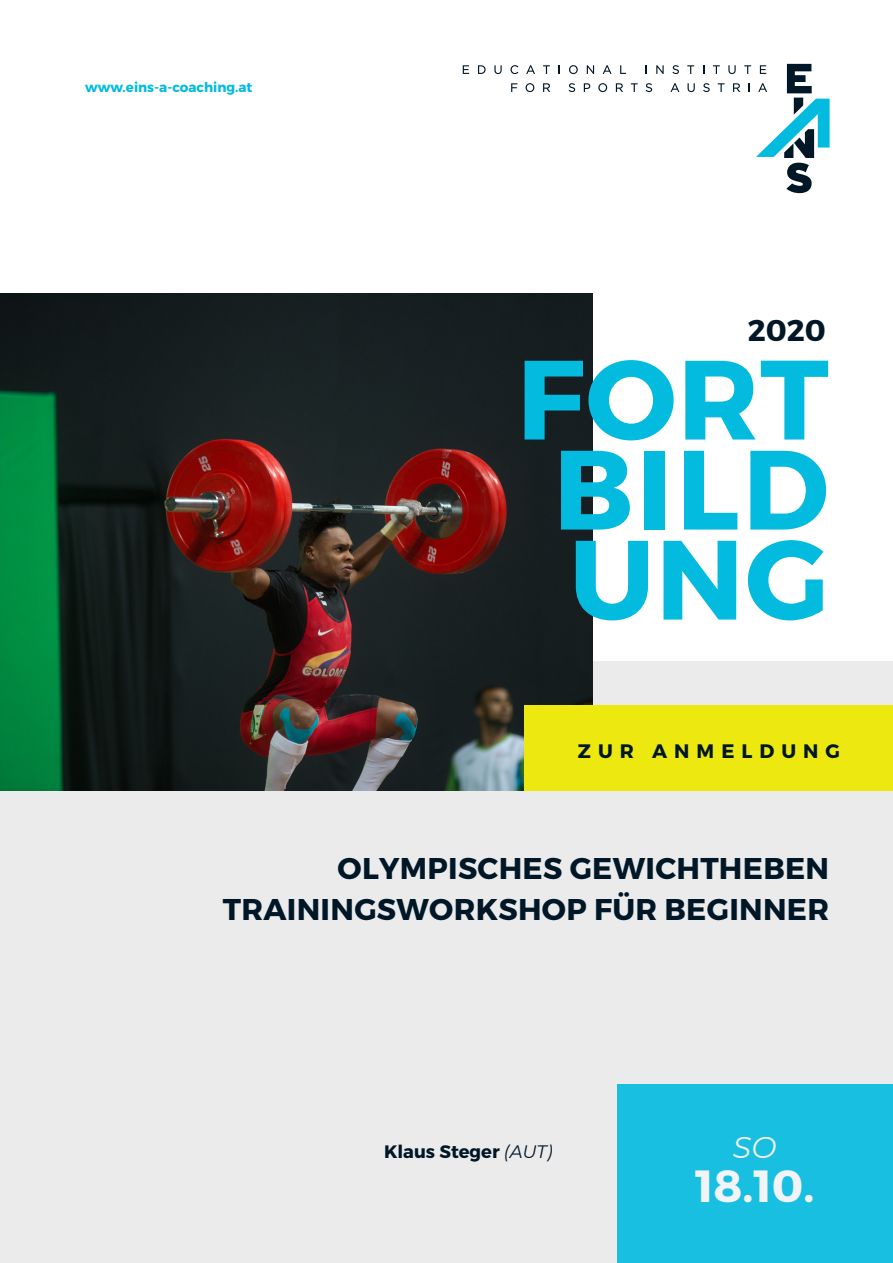
<style>
.page{position:relative;width:893px;height:1263px;background:#fff}
.page>*{position:absolute;margin:0;border:0;box-sizing:border-box;transform-origin:0 0}
.t1{font:700 112.5px "Montserrat";letter-spacing:.01em;color:#02bbdf}
.t2{font:700 45px "Montserrat";color:#f1f3f6}
.t3{font:700 30px/40.5px "Montserrat";letter-spacing:.01em;color:#001727;text-align:right}
.t4{font:italic 30px "Montserrat";color:#f1f3f6}
.t5{font:700 19.5px "Montserrat";letter-spacing:.36em;color:#001727}
.t6{font:700 18px "Montserrat";color:#001727}
.t7{font:700 13.5px "Montserrat";color:#02bbdf}
.s1{font-weight:400;font-style:italic}
</style>
<div class="page">
<div style="left:0;top:661px;width:893px;height:602px;background:#ebebec"></div>
<img style="left:0;top:293px;width:592px;height:498px">
<div style="left:617px;top:1083px;width:276px;height:180px;background:#19bfe0"></div>
<svg style="left:463px;top:65px;width:6px;height:9px"></svg>
<svg style="left:478px;top:65px;width:8px;height:9px"></svg>
<svg style="left:494px;top:65px;width:8px;height:9px"></svg>
<svg style="left:510px;top:65px;width:8px;height:9px"></svg>
<svg style="left:526px;top:65px;width:9px;height:9px"></svg>
<svg style="left:543px;top:65px;width:7px;height:9px"></svg>
<svg style="left:569px;top:65px;width:9px;height:9px"></svg>
<svg style="left:587px;top:65px;width:7px;height:9px"></svg>
<svg style="left:603px;top:65px;width:9px;height:9px"></svg>
<svg style="left:620px;top:65px;width:6px;height:9px"></svg>
<svg style="left:656px;top:65px;width:8px;height:9px"></svg>
<svg style="left:672px;top:65px;width:7px;height:9px"></svg>
<svg style="left:687px;top:65px;width:7px;height:9px"></svg>
<svg style="left:511px;top:83px;width:6px;height:9px"></svg>
<svg style="left:526px;top:83px;width:8px;height:9px"></svg>
<svg style="left:543px;top:83px;width:7px;height:9px"></svg>
<svg style="left:569px;top:83px;width:6px;height:9px"></svg>
<svg style="left:584px;top:83px;width:6px;height:9px"></svg>
<svg style="left:598px;top:83px;width:9px;height:9px"></svg>
<svg style="left:616px;top:83px;width:7px;height:9px"></svg>
<svg style="left:631px;top:83px;width:7px;height:9px"></svg>
<svg style="left:646px;top:83px;width:6px;height:9px"></svg>
<svg style="left:670px;top:83px;width:9px;height:9px"></svg>
<svg style="left:688px;top:83px;width:7px;height:9px"></svg>
<svg style="left:703px;top:64px;width:127px;height:129px"></svg>
<div style="left:525px;top:706px;width:368px;height:85px;background:#ece810"></div>
<p class="t7" style="left:85px;top:79px;width:169px">www.eins-a-coaching.at</p>
<p class="t3" style="left:748px;top:310px;width:80px">2020</p>
<p class="t1" style="left:517px;top:330px;width:314px">FORT</p>
<p class="t1" style="left:553px;top:420px;width:277px">BILD</p>
<p class="t1" style="left:569px;top:510px;width:261px">UNG</p>
<p class="t5" style="left:578px;top:739px;width:264px">ZUR ANMELDUNG</p>
<p class="t3" style="left:223px;top:849px;width:608px">OLYMPISCHES GEWICHTHEBEN<br>TRAININGSWORKSHOP FÜR BEGINNER</p>
<p class="t6" style="left:384px;top:1140px;width:170px">Klaus Steger <span class="s1">(AUT)</span></p>
<p class="t4" style="left:733px;top:1126px;width:45px">SO</p>
<p class="t2" style="left:695px;top:1158px;width:121px">18.10.</p>
</div>
